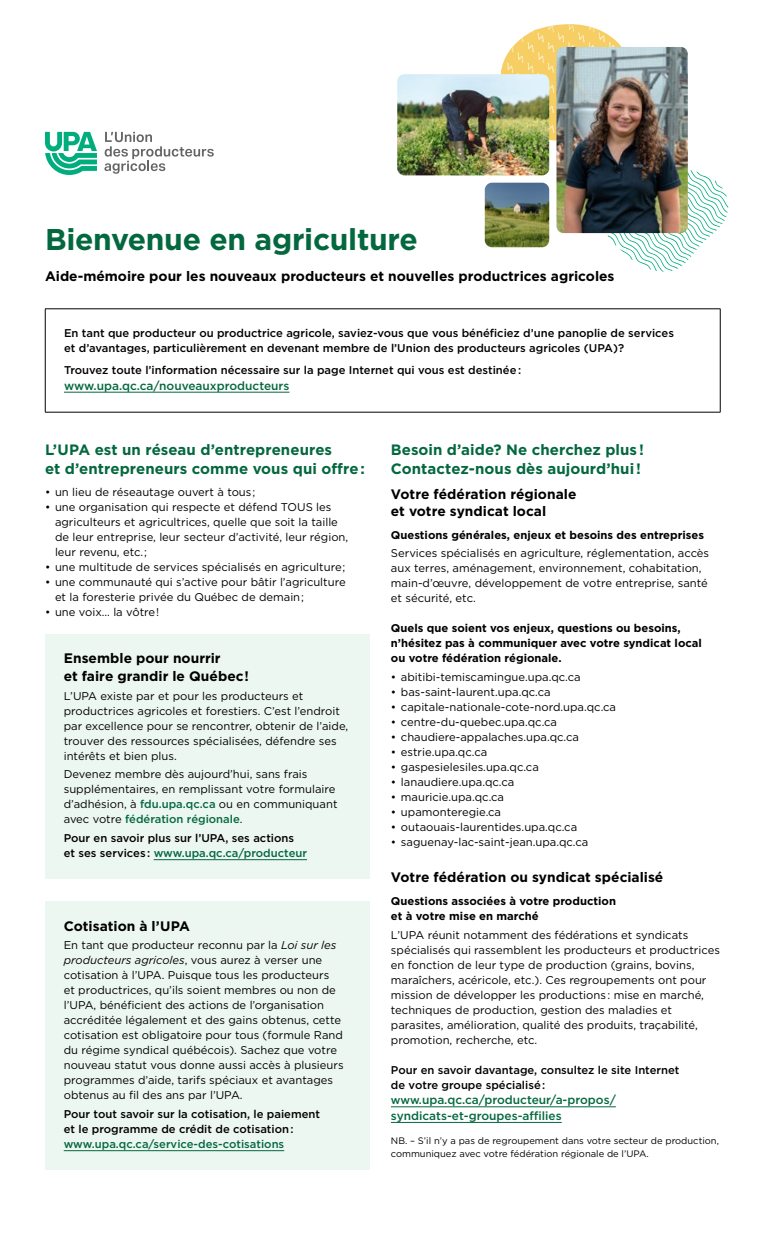
<style>
.page{position:relative;width:765px;height:1260px;background:#fff}
.page>*{position:absolute;margin:0;border:0;box-sizing:border-box;transform-origin:0 0}
.t1{font:700 30px "Gotham";letter-spacing:-.01em;color:#04683f}
.t2{font:700 15px/18.8px "Gotham";letter-spacing:.005em;color:#04683f}
.t3{font:700 13.75px/17.5px "Gotham";color:#000}
.t4{font:500 11.88px/15.6px "Gotham";color:#04683f}
.t5{font:11.25px/15px "Gotham";color:#000}
.t6{font:500 11.25px/15px "Gotham";color:#000}
.t7{font:700 11.25px/15px "Gotham";color:#000}
.t8{font:500 11.25px "Gotham";color:#04683f}
.t9{font:9.38px/13.1px "Gotham";color:#000}
.s1{font-weight:500;color:#04683f}
.s2{color:#04683f}
.s3{font-style:italic}
.s4{font-size:11.25px}
</style>
<div class="page">
<hr style="left:45px;top:309px;width:676px;height:1px;background:#000">
<hr style="left:45px;top:309px;width:1px;height:103px;background:#000">
<hr style="left:720px;top:309px;width:1px;height:103px;background:#000">
<hr style="left:45px;top:412px;width:676px;height:1px;background:#000">
<hr style="left:64px;top:392px;width:226px;height:1px;background:#04683f">
<div style="left:45px;top:634px;width:325px;height:244px;background:#edf7f1"></div>
<hr style="left:154px;top:859px;width:153px;height:1px;background:#04683f">
<div style="left:45px;top:901px;width:325px;height:268px;background:#edf7f1"></div>
<hr style="left:64px;top:1150px;width:220px;height:1px;background:#04683f">
<hr style="left:391px;top:1107px;width:225px;height:1px;background:#04683f">
<hr style="left:391px;top:1122px;width:171px;height:1px;background:#04683f">
<svg style="left:45px;top:132px;width:52px;height:43px"></svg>
<svg style="left:104px;top:132px;width:110px;height:42px"></svg>
<svg style="left:605px;top:170px;width:123px;height:102px"></svg>
<svg style="left:501px;top:24px;width:121px;height:117px"></svg>
<img style="left:557px;top:47px;width:131px;height:186px">
<img style="left:485px;top:183px;width:64px;height:64px">
<img style="left:397px;top:74px;width:152px;height:101px">
<h1 class="t1" style="left:45px;top:220px;width:374px">Bienvenue en agriculture</h1>
<p class="t3" style="left:45px;top:267px;width:571px">Aide-mémoire pour les nouveaux producteurs et nouvelles productrices agricoles</p>
<p class="t6" style="left:64px;top:325px;width:612px">En tant que producteur ou productrice agricole, saviez-vous que vous bénéficiez d’une panoplie de services et d’avantages, particulièrement en devenant membre de l’Union des producteurs agricoles (UPA)?</p>
<p class="t6" style="left:64px;top:362px;width:459px">Trouvez toute l’information nécessaire sur la page Internet qui vous est destinée :</p>
<p class="t4" style="left:64px;top:378px;width:227px">www.upa.qc.ca/nouveauxproducteurs</p>
<h2 class="t2" style="left:45px;top:440px;width:322px">L’UPA est un réseau d’entrepreneures<br>et d’entrepreneurs comme vous qui offre :</h2>
<p class="t5" style="left:45px;top:484px;width:212px">• un lieu de réseautage ouvert à tous ;</p>
<p class="t5" style="left:55px;top:499px;width:295px;text-indent:-10px">• une organisation qui respecte et défend TOUS les agriculteurs et agricultrices, quelle que soit la taille de leur entreprise, leur secteur d’activité, leur région, leur revenu, etc. ;</p>
<p class="t5" style="left:45px;top:559px;width:302px">• une multitude de services spécialisés en agriculture ;</p>
<p class="t5" style="left:55px;top:574px;width:292px;text-indent:-10px">• une communauté qui s’active pour bâtir l’agriculture et la foresterie privée du Québec de demain ;</p>
<p class="t5" style="left:45px;top:604px;width:116px">• une voix… la vôtre !</p>
<p class="t3" style="left:64px;top:650px;width:187px">Ensemble pour nourrir<br>et faire grandir le Québec !</p>
<p class="t5" style="left:64px;top:688px;width:286px">L’UPA existe par et pour les producteurs et productrices agricoles et forestiers. C’est l’endroit par excellence pour se rencontrer, obtenir de l’aide, trouver des ressources spécialisées, défendre ses intérêts et bien plus.</p>
<p class="t5" style="left:64px;top:767px;width:275px">Devenez membre dès aujourd’hui, sans frais supplémentaires, en remplissant votre formulaire d’adhésion, à <span class="s1">fdu.upa.qc.ca</span> ou en communiquant avec votre <span class="s1">fédération régionale</span>.</p>
<p class="t6" style="left:64px;top:831px;width:245px">Pour en savoir plus sur l’UPA, ses actions et ses services : <span class="s2">www.upa.qc.ca/producteur</span></p>
<p class="t3" style="left:64px;top:917px;width:128px">Cotisation à l’UPA</p>
<p class="t5" style="left:64px;top:938px;width:281px">En tant que producteur reconnu par la <span class="s3">Loi sur les producteurs agricoles</span>, vous aurez à verser une cotisation à l’UPA. Puisque tous les producteurs<br>et productrices, qu’ils soient membres ou non de l’UPA, bénéficient des actions de l’organisation accréditée légalement et des gains obtenus, cette cotisation est obligatoire pour tous (formule Rand du régime syndical québécois). Sachez que votre nouveau statut vous donne aussi accès à plusieurs programmes d’aide, tarifs spéciaux et avantages obtenus au fil des ans par l’UPA.</p>
<p class="t6" style="left:64px;top:1107px;width:258px">Pour tout savoir sur la cotisation, le paiement et le programme de crédit de cotisation :</p>
<p class="t8" style="left:64px;top:1137px;width:222px">www.upa.qc.ca/service-des-cotisations</p>
<h2 class="t2" style="left:391px;top:440px;width:255px">Besoin d’aide? Ne cherchez plus !<br>Contactez-nous dès aujourd’hui !</h2>
<p class="t3" style="left:391px;top:485px;width:187px">Votre fédération régionale et votre syndicat local</p>
<p class="t7" style="left:391px;top:527px;width:315px">Questions générales, enjeux et besoins des entreprises</p>
<p class="t5" style="left:391px;top:546px;width:320px">Services spécialisés en agriculture, réglementation, accès aux terres, aménagement, environnement, cohabitation, main-d’œuvre, développement de votre entreprise, santé et sécurité, etc.</p>
<p class="t7" style="left:391px;top:621px;width:313px">Quels que soient vos enjeux, questions ou besoins, n’hésitez pas à communiquer avec votre syndicat local ou votre fédération régionale.</p>
<p class="t5" style="left:391px;top:669px;width:191px">• abitibi-temiscamingue.upa.qc.ca</p>
<p class="t5" style="left:391px;top:684px;width:161px">• bas-saint-laurent.upa.qc.ca</p>
<p class="t5" style="left:391px;top:699px;width:227px">• capitale-nationale-cote-nord.upa.qc.ca</p>
<p class="t5" style="left:391px;top:714px;width:168px">• centre-du-quebec.upa.qc.ca</p>
<p class="t5" style="left:391px;top:729px;width:190px">• chaudiere-appalaches.upa.qc.ca</p>
<p class="t5" style="left:391px;top:744px;width:98px">• estrie.upa.qc.ca</p>
<p class="t5" style="left:391px;top:759px;width:149px">• gaspesielesiles.upa.qc.ca</p>
<p class="t5" style="left:391px;top:774px;width:125px">• lanaudiere.upa.qc.ca</p>
<p class="t5" style="left:391px;top:789px;width:115px">• mauricie.upa.qc.ca</p>
<p class="t5" style="left:391px;top:804px;width:112px">• upamonteregie.ca</p>
<p class="t5" style="left:391px;top:819px;width:188px">• outaouais-laurentides.upa.qc.ca</p>
<p class="t5" style="left:391px;top:834px;width:199px">• saguenay-lac-saint-jean.upa.qc.ca</p>
<p class="t3" style="left:391px;top:869px;width:274px">Votre fédération ou syndicat spécialisé</p>
<p class="t7" style="left:391px;top:893px;width:227px">Questions associées à votre production et à votre mise en marché</p>
<p class="t5" style="left:391px;top:927px;width:331px">L’UPA réunit notamment des fédérations et syndicats spécialisés qui rassemblent les producteurs et productrices en fonction de leur type de production (grains, bovins, maraîchers, acéricole, etc.). Ces regroupements ont pour mission de développer les productions : mise en marché, techniques de production, gestion des maladies et parasites, amélioration, qualité des produits, traçabilité, promotion, recherche, etc.</p>
<p class="t6" style="left:391px;top:1062px;width:290px">Pour en savoir davantage, consultez le site Internet de votre groupe spécialisé :</p>
<p class="t4" style="left:391px;top:1092px;width:226px"><span class="s4">www.</span>upa.qc.ca/producteur/a-propos/ syndicats-et-groupes-affilies</p>
<p class="t9" style="left:391px;top:1134px;width:330px">NB. – S’il n’y a pas de regroupement dans votre secteur de production, communiquez avec votre fédération régionale de l’UPA.</p>
</div>
